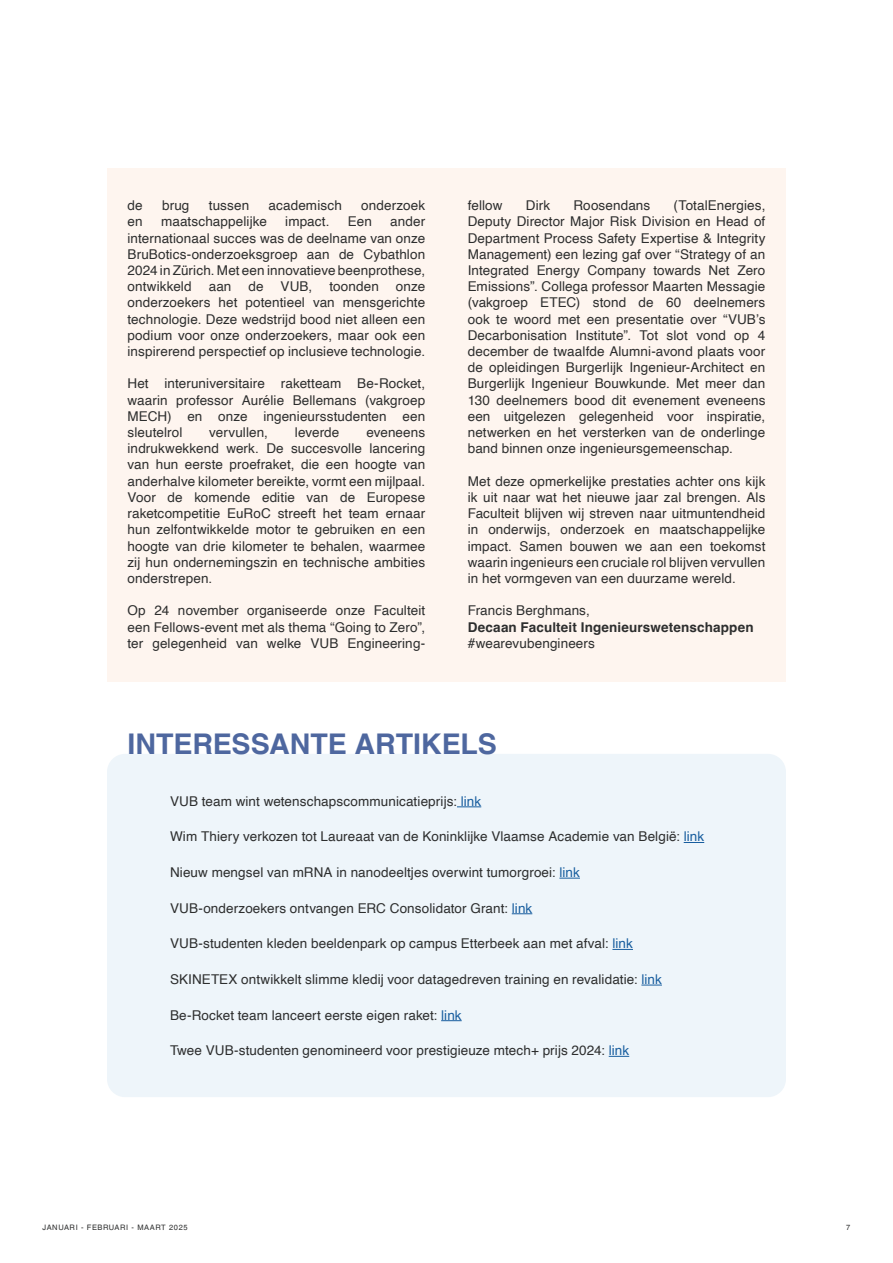
<style>
.page{position:relative;width:893px;height:1263px;background:#fff}
.page>*{position:absolute;margin:0;border:0;box-sizing:border-box;transform-origin:0 0}
.t1{font:700 28.5px "Helvetica";letter-spacing:-.005em;color:#4e679f}
.t2{font:13.5px/16.2px "Helvetica";letter-spacing:.01em;color:#2d2e2e;text-align:justify}
.t3{font:700 13.5px "Helvetica";letter-spacing:.01em;color:#2d2e2e}
.t4{font:7.5px "Helvetica LT";letter-spacing:.08em;color:#2d2e2e}
.s1{color:#175d9e}
</style>
<div class="page">
<div style="left:107px;top:168px;width:679px;height:513px;background:#fef5ef"></div>
<div style="left:107px;top:754px;width:679px;height:343px;background:#eef5fa;border-radius:18px"></div>
<svg style="left:457px;top:806px;width:24px;height:1px"></svg>
<svg style="left:641px;top:985px;width:21px;height:1px"></svg>
<svg style="left:609px;top:1056px;width:20px;height:1px"></svg>
<svg style="left:441px;top:1020px;width:21px;height:1px"></svg>
<svg style="left:612px;top:949px;width:21px;height:1px"></svg>
<svg style="left:512px;top:913px;width:20px;height:1px"></svg>
<svg style="left:559px;top:878px;width:21px;height:1px"></svg>
<svg style="left:684px;top:842px;width:20px;height:1px"></svg>
<p class="t2" style="left:128px;top:198px;width:17px">de</p>
<p class="t2" style="left:162px;top:198px;width:29px">brug</p>
<p class="t2" style="left:209px;top:198px;width:42px">tussen</p>
<p class="t2" style="left:269px;top:198px;width:75px">academisch</p>
<p class="t2" style="left:361px;top:198px;width:65px">onderzoek</p>
<p class="t2" style="left:128px;top:214px;width:17px">en</p>
<p class="t2" style="left:161px;top:214px;width:107px">maatschappelijke</p>
<p class="t2" style="left:285px;top:214px;width:46px">impact.</p>
<p class="t2" style="left:348px;top:214px;width:25px">Een</p>
<p class="t2" style="left:128px;top:214px;width:299px;text-indent:263px">ander internationaal succes was de deelname van onze BruBotics-onderzoeksgroep aan de Cybathlon 2024 in Zürich. Met een innovatieve beenprothese, ontwikkeld</p>
<p class="t2" style="left:209px;top:279px;width:24px">aan</p>
<p class="t2" style="left:248px;top:279px;width:17px">de</p>
<p class="t2" style="left:281px;top:279px;width:33px">VUB,</p>
<p class="t2" style="left:329px;top:279px;width:51px">toonden</p>
<p class="t2" style="left:128px;top:279px;width:299px;text-indent:268px">onze onderzoekers het potentieel van mensgerichte technologie. Deze wedstrijd bood niet alleen een podium voor onze onderzoekers, maar ook een inspirerend perspectief op inclusieve technologie.</p>
<p class="t2" style="left:128px;top:376px;width:299px">Het interuniversitaire raketteam Be-Rocket, waarin professor Aurélie Bellemans (vakgroep MECH) en onze ingenieursstudenten een sleutelrol</p>
<p class="t2" style="left:209px;top:425px;width:60px">vervullen,</p>
<p class="t2" style="left:295px;top:425px;width:46px">leverde</p>
<p class="t2" style="left:128px;top:425px;width:299px;text-indent:239px">eveneens indrukwekkend werk. De succesvolle lancering van hun eerste proefraket, die een hoogte van anderhalve kilometer bereikte, vormt een mijlpaal.<br>Voor de komende editie van de Europese raketcompetitie EuRoC streeft het team ernaar hun zelfontwikkelde motor te gebruiken en een hoogte van drie kilometer te behalen, waarmee zij hun ondernemingszin en technische ambities onderstrepen.</p>
<p class="t2" style="left:128px;top:603px;width:299px">Op 24 november organiseerde onze Faculteit een Fellows-event met als thema “Going to Zero”, ter gelegenheid van welke VUB Engineering-</p>
<p class="t2" style="left:468px;top:198px;width:299px;text-indent:206px">(TotalEnergies, Deputy Director Major Risk Division en Head of Department Process Safety Expertise &amp; Integrity Management) een lezing gaf over “Strategy of an Integrated Energy Company towards Net Zero Emissions”. Collega professor Maarten Messagie (vakgroep ETEC) stond de 60 deelnemers ook te woord met een presentatie over “VUB’s Decarbonisation Institute”. Tot slot vond op 4 december de twaalfde Alumni-avond plaats voor de opleidingen Burgerlijk Ingenieur-Architect en Burgerlijk Ingenieur Bouwkunde. Met meer dan 130 deelnemers bood dit evenement eveneens een uitgelezen gelegenheid voor inspiratie, netwerken en het versterken van de onderlinge band binnen onze ingenieursgemeenschap.</p>
<p class="t2" style="left:468px;top:473px;width:299px">Met deze opmerkelijke prestaties achter ons kijk ik uit naar wat het nieuwe jaar zal brengen. Als Faculteit blijven wij streven naar uitmuntendheid in onderwijs, onderzoek en maatschappelijke impact. Samen bouwen we aan een toekomst waarin ingenieurs een cruciale rol blijven vervullen in het vormgeven van een duurzame wereld.</p>
<p class="t2" style="left:468px;top:603px;width:124px">Francis Berghmans,</p>
<p class="t3" style="left:468px;top:618px;width:287px">Decaan Faculteit Ingenieurswetenschappen</p>
<p class="t2" style="left:468px;top:635px;width:129px">#wearevubengineers</p>
<p class="t2" style="left:468px;top:198px;width:36px">fellow</p>
<p class="t2" style="left:526px;top:198px;width:26px">Dirk</p>
<p class="t2" style="left:573px;top:198px;width:78px">Roosendans</p>
<h1 class="t1" style="left:128px;top:726px;width:371px">INTERESSANTE ARTIKELS</h1>
<p class="t2" style="left:170px;top:793px;width:313px">VUB team wint wetenschapscommunicatieprijs: <span class="s1">link</span></p>
<p class="t2" style="left:170px;top:829px;width:536px">Wim Thiery verkozen tot Laureaat van de Koninklijke Vlaamse Academie van België: <span class="s1">link</span></p>
<p class="t2" style="left:170px;top:865px;width:411px">Nieuw mengsel van mRNA in nanodeeltjes overwint tumorgroei: <span class="s1">link</span></p>
<p class="t2" style="left:170px;top:900px;width:364px">VUB-onderzoekers ontvangen ERC Consolidator Grant: <span class="s1">link</span></p>
<p class="t2" style="left:170px;top:936px;width:464px">VUB-studenten kleden beeldenpark op campus Etterbeek aan met afval: <span class="s1">link</span></p>
<p class="t2" style="left:170px;top:971px;width:493px">SKINETEX ontwikkelt slimme kledij voor datagedreven training en revalidatie: <span class="s1">link</span></p>
<p class="t2" style="left:170px;top:1007px;width:293px">Be-Rocket team lanceert eerste eigen raket: <span class="s1">link</span></p>
<p class="t2" style="left:170px;top:1043px;width:461px">Twee VUB-studenten genomineerd voor prestigieuze mtech+ prijs 2024: <span class="s1">link</span></p>
<p class="t4" style="left:43px;top:1223px;width:147px">JANUARI - FEBRUARI - MAART 2025</p>
<p class="t4" style="left:846px;top:1223px;width:6px">7</p>
</div>
